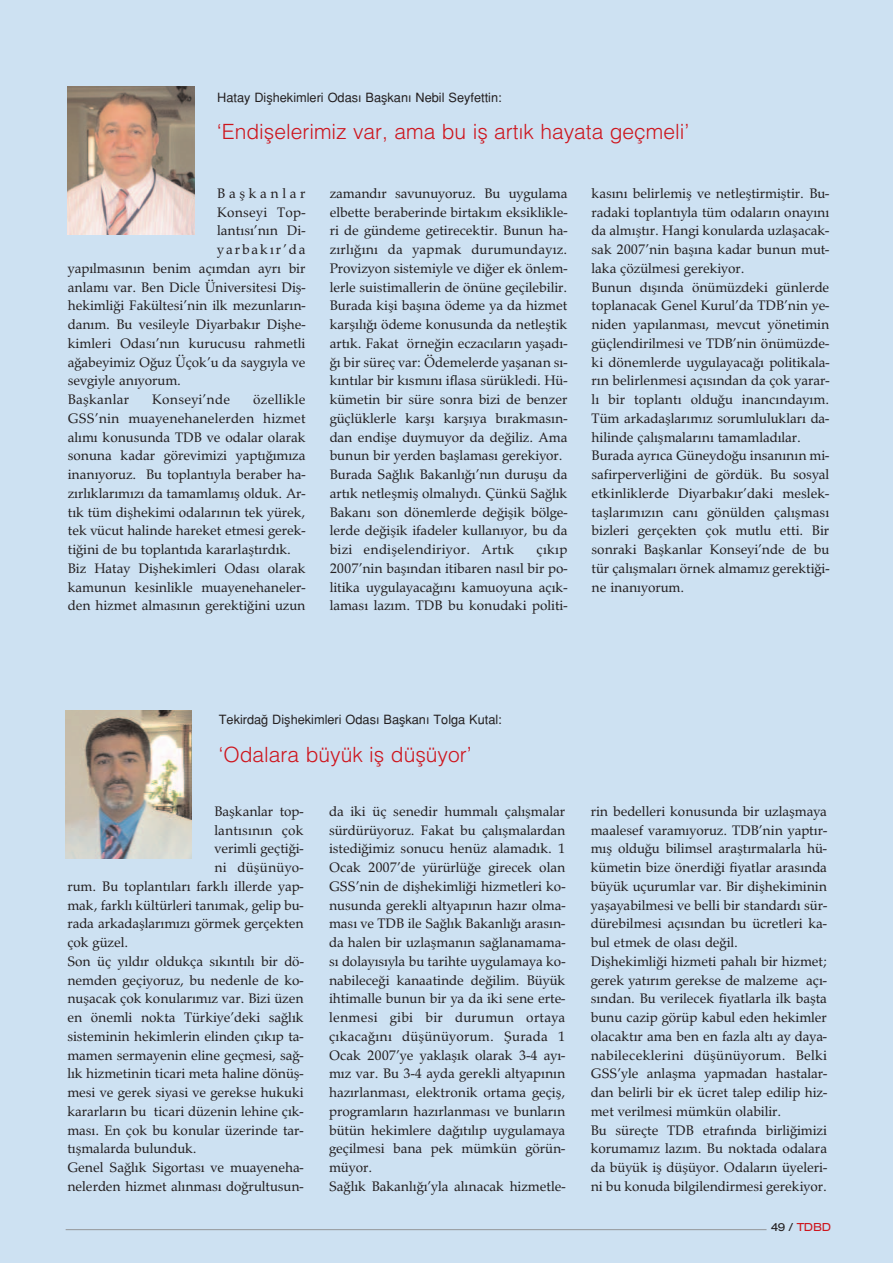
<style>
.page{position:relative;width:893px;height:1263px;background:#fff}
.page>*{position:absolute;margin:0;border:0;box-sizing:border-box;transform-origin:0 0}
.t1{font:21px "Helvetica Light Turk";color:#cd151d}
.t2{font:14.25px/18.8px "Palladio T";color:#231f20}
.t3{font:14.25px "Palladio T";letter-spacing:.02em;color:#231f20}
.t4{font:14.25px "Palladio T";letter-spacing:.14em;color:#231f20}
.t5{font:14.25px "Palladio T";letter-spacing:.26em;color:#231f20}
.t6{font:500 12.75px "Helvetica";color:#231f20}
.t7{font:12px "Sans Extended";letter-spacing:-.025em;color:#cd151d}
.s1{color:#231f20}
</style>
<div class="page">
<hr style="left:0;top:0;width:1px;height:1263px;background:#cde1f2">
<div style="left:2px;top:0;width:891px;height:1263px;background:#cde1f2"></div>
<hr style="left:66px;top:1229px;width:700px;height:1px;background:#939598">
<img style="left:67px;top:86px;width:128px;height:149px">
<img style="left:66px;top:710px;width:126px;height:149px">
<p class="t6" style="left:217px;top:89px;width:286px">Hatay Diflhekimleri Odas› Baflkan› Nebil Seyfettin:</p>
<h1 class="t1" style="left:217px;top:118px;width:473px">‘Endiflelerimiz var, ama bu ifl art›k hayata geçmeli’</h1>
<p class="t5" style="left:217px;top:185px;width:90px">Baflkanlar</p>
<p class="t3" style="left:217px;top:203px;width:90px">Konseyi Top-</p>
<p class="t2" style="left:217px;top:221px;width:90px">lant›s›’n›n Di-</p>
<p class="t4" style="left:217px;top:241px;width:90px">yarbak›r’da</p>
<p class="t2" style="left:68px;top:259px;width:239px">yap›lmas›n›n benim aç›mdan ayr› bir</p>
<p class="t2" style="left:68px;top:277px;width:239px">anlam› var. Ben Dicle Üniversitesi Difl-</p>
<p class="t2" style="left:68px;top:296px;width:239px">hekimli¤i Fakültesi’nin ilk mezunlar›n-</p>
<p class="t2" style="left:68px;top:315px;width:239px">dan›m. Bu vesileyle Diyarbak›r Diflhe-</p>
<p class="t2" style="left:68px;top:334px;width:239px">kimleri Odas›’n›n kurucusu rahmetli</p>
<p class="t2" style="left:68px;top:352px;width:239px">a¤abeyimiz O¤uz Üçok’u da sayg›yla ve</p>
<p class="t2" style="left:68px;top:371px;width:115px">sevgiyle an›yorum.</p>
<p class="t3" style="left:68px;top:391px;width:63px">Baflkanlar</p>
<p class="t3" style="left:152px;top:391px;width:79px">Konseyi’nde</p>
<p class="t2" style="left:68px;top:390px;width:239px;text-indent:185px">özellikle GSS’nin muayenehanelerden hizmet al›m› konusunda TDB ve odalar olarak sonuna kadar görevimizi yapt›¤›m›za inan›yoruz. Bu toplant›yla beraber ha&shy;z›rl›klar›m›z› da tamamlam›fl olduk. Ar&shy;t›k tüm diflhekimi odalar›n›n tek yürek, tek vücut halinde hareket etmesi gerek&shy;ti¤ini de bu toplant›da kararlaflt›rd›k.<br>Biz Hatay Diflhekimleri Odas› olarak kamunun kesinlikle muayenehaneler&shy;den hizmet almas›n›n gerekti¤ini uzun</p>
<p class="t2" style="left:330px;top:184px;width:239px">zamand›r savunuyoruz. Bu uygulama elbette beraberinde birtak›m eksiklikle&shy;ri de gündeme getirecektir. Bunun ha&shy;z›rl›¤›n› da yapmak durumunday›z.<br>Provizyon sistemiyle ve di¤er ek önlem&shy;lerle suistimallerin de önüne geçilebilir.<br>Burada kifli bafl›na ödeme ya da hizmet karfl›l›¤› ödeme konusunda da netlefltik art›k. Fakat örne¤in eczac›lar›n yaflad›- ¤› bir süreç var: Ödemelerde yaflanan s›- k›nt›lar bir k›sm›n› iflasa sürükledi. Hü&shy;kümetin bir süre sonra bizi de benzer güçlüklerle karfl› karfl›ya b›rakmas›n&shy;dan endifle duymuyor da de¤iliz. Ama bunun bir yerden bafllamas› gerekiyor.<br>Burada Sa¤l›k Bakanl›¤›’n›n duruflu da art›k netleflmifl olmal›yd›. Çünkü Sa¤l›k Bakan› son dönemlerde de¤iflik bölge&shy;lerde de¤iflik ifadeler kullan›yor, bu da bizi endiflelendiriyor. Art›k</p>
<p class="t2" style="left:330px;top:540px;width:239px;text-align:justify;text-indent:207px">ç›k›p 2007’nin bafl›ndan itibaren nas›l bir po&shy;litika uygulayaca¤›n› kamuoyuna aç›k&shy;lamas› laz›m. TDB bu konudaki politi-</p>
<p class="t2" style="left:592px;top:184px;width:239px">kas›n› belirlemifl ve netlefltirmifltir. Bu&shy;radaki toplant›yla tüm odalar›n onay›n› da alm›flt›r. Hangi konularda uzlaflacak&shy;sak 2007’nin bafl›na kadar bunun mut&shy;laka çözülmesi gerekiyor.<br>Bunun d›fl›nda önümüzdeki günlerde toplanacak Genel Kurul’da TDB’nin ye&shy;niden yap›lanmas›, mevcut yönetimin güçlendirilmesi ve TDB’nin önümüzde&shy;ki dönemlerde uygulayaca¤› politikala&shy;r›n belirlenmesi aç›s›ndan da çok yarar&shy;l› bir toplant› oldu¤u inanc›nday›m.<br>Tüm arkadafllar›m›z sorumluluklar› da&shy;hilinde çal›flmalar›n› tamamlad›lar.<br>Burada ayr›ca Güneydo¤u insan›n›n mi&shy;safirperverli¤ini de gördük. Bu sosyal etkinliklerde Diyarbak›r’daki meslek&shy;tafllar›m›z›n can› gönülden çal›flmas› bizleri gerçekten çok mutlu etti. Bir sonraki Baflkanlar Konseyi’nde de bu tür çal›flmalar› örnek almam›z gerekti¤i&shy;ne inan›yorum.</p>
<p class="t6" style="left:219px;top:712px;width:285px">Tekirda¤ Diflhekimleri Odas› Baflkan› Tolga Kutal:</p>
<h1 class="t1" style="left:219px;top:741px;width:254px">‘Odalara büyük ifl düflüyor’</h1>
<p class="t2" style="left:214px;top:801px;width:91px">Baflkanlar top-</p>
<p class="t2" style="left:214px;top:820px;width:91px">lant›s›n›n çok</p>
<p class="t2" style="left:214px;top:839px;width:91px">verimli geçti¤i-</p>
<p class="t3" style="left:214px;top:859px;width:91px">ni düflünüyo-</p>
<p class="t2" style="left:67px;top:876px;width:238px">rum. Bu toplant›lar› farkl› illerde yap-</p>
<p class="t2" style="left:67px;top:895px;width:238px">mak, farkl› kültürleri tan›mak, gelip bu-</p>
<p class="t2" style="left:67px;top:914px;width:238px">rada arkadafllar›m›z› görmek gerçekten</p>
<p class="t2" style="left:67px;top:933px;width:62px">çok güzel.</p>
<p class="t2" style="left:67px;top:951px;width:238px">Son üç y›ld›r oldukça s›k›nt›l› bir dö-</p>
<p class="t2" style="left:67px;top:970px;width:238px">nemden geçiyoruz, bu nedenle de ko-</p>
<p class="t2" style="left:67px;top:989px;width:238px">nuflacak çok konular›m›z var. Bizi üzen</p>
<p class="t2" style="left:67px;top:1008px;width:238px">en önemli nokta Türkiye’deki sa¤l›k</p>
<p class="t2" style="left:67px;top:1026px;width:238px">sisteminin hekimlerin elinden ç›k›p ta-</p>
<p class="t2" style="left:67px;top:1045px;width:238px">mamen sermayenin eline geçmesi, sa¤-</p>
<p class="t2" style="left:67px;top:1064px;width:238px">l›k hizmetinin ticari meta haline dönüfl-</p>
<p class="t2" style="left:67px;top:1083px;width:238px">mesi ve gerek siyasi ve gerekse hukuki</p>
<p class="t2" style="left:67px;top:1101px;width:238px">kararlar›n bu ticari düzenin lehine ç›k-</p>
<p class="t2" style="left:67px;top:1120px;width:238px">mas›. En çok bu konular üzerinde tar-</p>
<p class="t2" style="left:67px;top:1139px;width:131px">t›flmalarda bulunduk.</p>
<p class="t2" style="left:67px;top:1158px;width:238px">Genel Sa¤l›k Sigortas› ve muayeneha-</p>
<p class="t2" style="left:67px;top:1176px;width:238px">nelerden hizmet al›nmas› do¤rultusun-</p>
<p class="t2" style="left:329px;top:801px;width:238px">da iki üç senedir hummal› çal›flmalar sürdürüyoruz. Fakat bu çal›flmalardan istedi¤imiz sonucu henüz alamad›k. 1<br>Ocak 2007’de yürürlü¤e girecek olan GSS’nin de diflhekimli¤i hizmetleri ko&shy;nusunda gerekli altyap›n›n haz›r olma&shy;mas› ve TDB ile Sa¤l›k Bakanl›¤› aras›n&shy;da halen bir uzlaflman›n sa¤lanamama&shy;s› dolay›s›yla bu tarihte uygulamaya ko&shy;nabilece¤i kanaatinde de¤ilim. Büyük ihtimalle bunun bir ya da iki sene erte&shy;lenmesi gibi bir durumun ortaya ç›kaca¤›n› düflünüyorum. fiurada 1<br>Ocak 2007’ye yaklafl›k olarak 3-4 ay›- m›z var. Bu 3-4 ayda gerekli altyap›n›n haz›rlanmas›, elektronik ortama geçifl, programlar›n haz›rlanmas› ve bunlar›n bütün hekimlere da¤›t›l›p uygulamaya geçilmesi bana pek mümkün görün&shy;müyor.<br>Sa¤l›k Bakanl›¤›’yla al›nacak hizmetle-</p>
<p class="t2" style="left:591px;top:801px;width:238px">rin bedelleri konusunda bir uzlaflmaya maalesef varam›yoruz. TDB’nin yapt›r&shy;m›fl oldu¤u bilimsel araflt›rmalarla hü&shy;kümetin bize önerdi¤i fiyatlar aras›nda büyük uçurumlar var. Bir diflhekiminin yaflayabilmesi ve belli bir standard› sür&shy;dürebilmesi aç›s›ndan bu ücretleri ka&shy;bul etmek de olas› de¤il.<br>Diflhekimli¤i hizmeti pahal› bir hizmet; gerek yat›r›m gerekse de malzeme aç›- s›ndan. Bu verilecek fiyatlarla ilk baflta bunu cazip görüp kabul eden hekimler olacakt›r ama ben en fazla alt› ay daya&shy;nabileceklerini düflünüyorum. Belki GSS’yle anlaflma yapmadan hastalar&shy;dan belirli bir ek ücret talep edilip hiz&shy;met verilmesi mümkün olabilir.<br>Bu süreçte TDB etraf›nda birli¤imizi korumam›z laz›m. Bu noktada odalara da büyük ifl düflüyor. Odalar›n üyeleri&shy;ni bu konuda bilgilendirmesi gerekiyor.</p>
<p class="t7" style="left:771px;top:1220px;width:62px"><span class="s1">49 /</span> TDBD</p>
</div>
